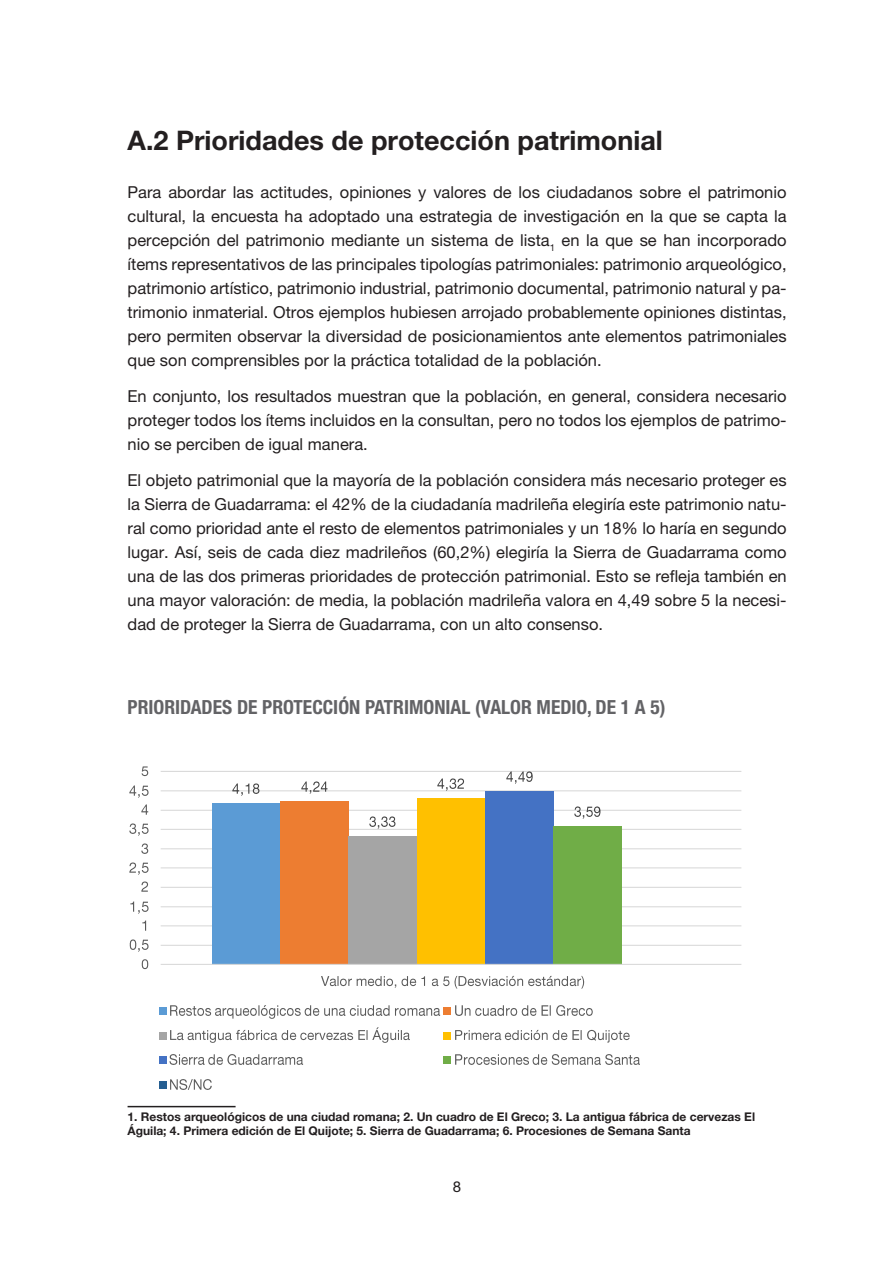
<style>
.page{position:relative;width:893px;height:1263px;background:#fff}
.page>*{position:absolute;margin:0;border:0;box-sizing:border-box;transform-origin:0 0}
.t1{font:700 27px "Helvetica Neue LT Pro";color:#231f20}
.Estilo_de_párrafo_TI{font:700 condensed 19.5px "Helvetica Neue LT Pro";color:#636366}
.t2{font:16.5px/24px "Helvetica Neue LT Pro";color:#231f20;text-align:justify}
.t3{font:16.5px "Calibri";color:#000}
.t4{font:15px "Helvetica Neue LT Pro";color:#231f20}
.t5{font:700 12px/14.4px "Helvetica Neue LT Std";color:#231f20}
</style>
<div class="page">
<hr style="left:128px;top:1106px;width:108px;height:1px;background:#231f20">
<svg style="left:129px;top:766px;width:613px;height:324px"></svg>
<p class="t1" style="left:128px;top:124px;width:537px">A.2 Prioridades de protección patrimonial</p>
<p class="t2" style="left:128px;top:180px;width:661px">Para abordar las actitudes, opiniones y valores de los ciudadanos sobre el patrimonio cultural, la encuesta ha adoptado una estrategia de investigación en la que se capta la percepción del patrimonio mediante un sistema de lista<sub>1</sub> en la que se han incorporado ítems representativos de las principales tipologías patrimoniales: patrimonio arqueológico, patrimonio artístico, patrimonio industrial, patrimonio documental, patrimonio natural y pa&shy;trimonio inmaterial. Otros ejemplos hubiesen arrojado probablemente opiniones distintas, pero permiten observar la diversidad de posicionamientos ante elementos patrimoniales que son comprensibles por la práctica totalidad de la población.</p>
<p class="t2" style="left:128px;top:384px;width:661px">En conjunto, los resultados muestran que la población, en general, considera necesario proteger todos los ítems incluidos en la consultan, pero no todos los ejemplos de patrimo&shy;nio se perciben de igual manera.</p>
<p class="t2" style="left:128px;top:468px;width:661px">El objeto patrimonial que la mayoría de la población considera más necesario proteger es la Sierra de Guadarrama: el 42% de la ciudadanía madrileña elegiría este patrimonio natu&shy;ral como prioridad ante el resto de elementos patrimoniales y un 18% lo haría en segundo lugar. Así, seis de cada diez madrileños (60,2%) elegiría la Sierra de Guadarrama como una de las dos primeras prioridades de protección patrimonial. Esto se refleja también en una mayor valoración: de media, la población madrileña valora en 4,49 sobre 5 la necesi&shy;dad de proteger la Sierra de Guadarrama, con un alto consenso.</p>
<p class="t3" style="left:109px;top:686px;width:306px">PRIORIDADES DE PROTECCIÓN PATRIMONIAL</p>
<p class="Estilo_de_párrafo_TI" style="left:128px;top:695px;width:539px">PRIORIDADES DE PROTECCIÓN PATRIMONIAL (VALOR MEDIO, DE 1 A 5)</p>
<p class="t5" style="left:128px;top:1109px;width:629px">1. Restos arqueológicos de una ciudad romana; 2. Un cuadro de El Greco; 3. La antigua fábrica de cervezas El<br>Águila; 4. Primera edición de El Quijote; 5. Sierra de Guadarrama; 6. Procesiones de Semana Santa</p>
<p class="t4" style="left:453px;top:1178px;width:10px">8</p>
</div>
